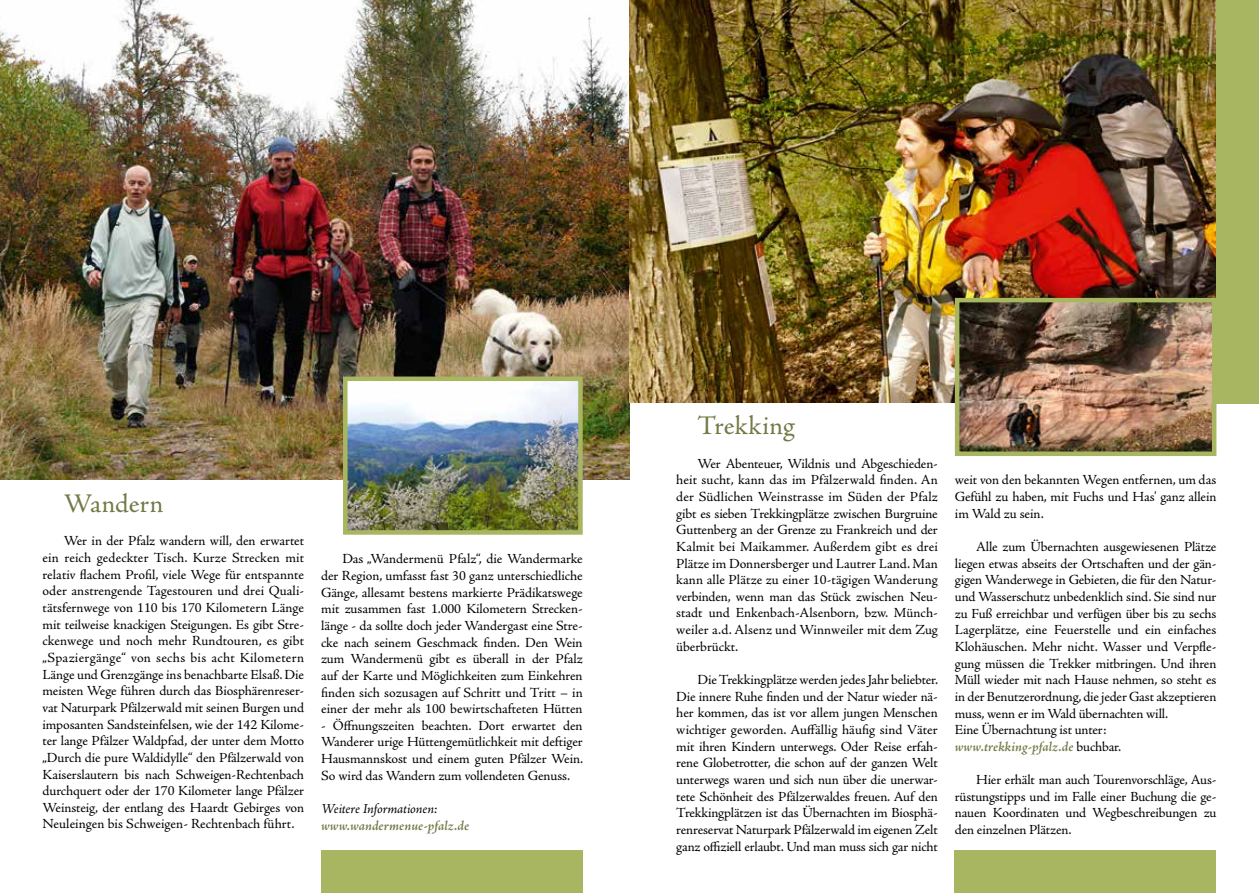
<style>
.page{position:relative;width:1259px;height:893px;background:#fff}
.page>*{position:absolute;margin:0;border:0;box-sizing:border-box;transform-origin:0 0}
.t1{font:27px "Adobe Jenson Pro";letter-spacing:.005em;color:#747947}
.t2{font:13.95px/16.6px "Adobe Jenson Pro";letter-spacing:-.01em;color:#000;text-align:justify}
.t3{font:italic 600 13.95px "Adobe Jenson Pro";color:#747947}
.t4{font:italic 13.95px "Adobe Jenson Pro";letter-spacing:-.01em;color:#000}
.s1{font-weight:600;font-style:italic;color:#747947}
</style>
<div class="page">
<img style="left:0;top:0;width:629px;height:480px">
<img style="left:348px;top:382px;width:230px;height:148px">
<div style="left:343px;top:377px;width:240px;height:158px;border:4px solid #a9b661"></div>
<img style="left:629px;top:0;width:587px;height:402px">
<div style="left:1216px;top:0;width:43px;height:403px;background:#a9b661"></div>
<div style="left:321px;top:850px;width:262px;height:43px;background:#a9b661"></div>
<img style="left:960px;top:303px;width:251px;height:148px">
<div style="left:955px;top:298px;width:261px;height:158px;border:4px solid #a9b661"></div>
<div style="left:955px;top:850px;width:261px;height:43px;background:#a9b661"></div>
<h1 class="t1" style="left:64px;top:488px;width:101px">Wandern</h1>
<p class="t2" style="left:43px;top:533px;width:263px;text-indent:21px">Wer in der Pfalz wandern will, den erwartet ein reich gedeckter Tisch. Kurze Strecken mit relativ flachem Profil, viele Wege für entspannte oder anstrengende Tagestouren und drei Quali&shy;tätsfernwege von 110 bis 170 Kilometern Länge mit teilweise knackigen Steigungen. Es gibt Stre&shy;ckenwege und noch mehr Rundtouren, es gibt „Spaziergänge“ von sechs bis acht Kilometern Länge und Grenzgänge ins benachbarte Elsaß. Die meisten Wege führen durch das Biosphärenreser&shy;vat Naturpark Pfälzerwald mit seinen Burgen und imposanten Sandsteinfelsen, wie der 142 Kilome&shy;ter lange Pfälzer Waldpfad, der unter dem Motto „Durch die pure Waldidylle“ den Pfälzerwald von Kaiserslautern bis nach Schweigen-Rechtenbach durchquert oder der 170 Kilometer lange Pfälzer Weinsteig, der entlang des Haardt Gebirges von Neuleingen bis Schweigen- Rechtenbach führt.</p>
<p class="t2" style="left:321px;top:551px;width:263px;text-indent:21px">Das „Wandermenü Pfalz“, die Wandermarke der Region, umfasst fast 30 ganz unterschiedliche Gänge, allesamt bestens markierte Prädikatswege mit zusammen fast 1.000 Kilometern Strecken&shy;länge - da sollte doch jeder Wandergast eine Stre&shy;cke nach seinem Geschmack finden. Den Wein zum Wandermenü gibt es überall in der Pfalz auf der Karte und Möglichkeiten zum Einkehren finden sich sozusagen auf Schritt und Tritt – in einer der mehr als 100 bewirtschafteten Hütten</p>
<p class="t2" style="left:321px;top:717px;width:263px">- Öffnungszeiten beachten. Dort erwartet den Wanderer urige Hüttengemütlichkeit mit deftiger Hausmannskost und einem guten Pfälzer Wein.<br>So wird das Wandern zum vollendeten Genuss.</p>
<p class="t4" style="left:321px;top:801px;width:118px">Weitere Informationen:</p>
<p class="t3" style="left:321px;top:817px;width:150px">www.wandermenue-pfalz.de</p>
<h1 class="t1" style="left:697px;top:411px;width:98px">Trekking</h1>
<p class="t2" style="left:676px;top:455px;width:263px;text-indent:21px">Wer Abenteuer, Wildnis und Abgeschieden&shy;heit sucht, kann das im Pfälzerwald finden. An der Südlichen Weinstrasse im Süden der Pfalz gibt es sieben Trekkingplätze zwischen Burgruine Guttenberg an der Grenze zu Frankreich und der Kalmit bei Maikammer. Außerdem gibt es drei Plätze im Donnersberger und Lautrer Land. Man kann alle Plätze zu einer 10-tägigen Wanderung verbinden, wenn man das Stück zwischen Neu&shy;stadt und Enkenbach-Alsenborn, bzw. Münch&shy;weiler a.d. Alsenz und Winnweiler mit dem Zug überbrückt.</p>
<p class="t2" style="left:676px;top:672px;width:263px;text-indent:21px">Die Trekkingplätze werden jedes Jahr beliebter.<br>Die innere Ruhe finden und der Natur wieder nä&shy;her kommen, das ist vor allem jungen Menschen wichtiger geworden. Auffällig häufig sind Väter mit ihren Kindern unterwegs. Oder Reise erfah&shy;rene Globetrotter, die schon auf der ganzen Welt unterwegs waren und sich nun über die unerwar&shy;tete Schönheit des Pfälzerwaldes freuen. Auf den Trekkingplätzen ist das Übernachten im Biosphä&shy;renreservat Naturpark Pfälzerwald im eigenen Zelt ganz offiziell erlaubt. Und man muss sich gar nicht</p>
<p class="t2" style="left:955px;top:472px;width:263px">weit von den bekannten Wegen entfernen, um das Gefühl zu haben, mit Fuchs und Has' ganz allein im Wald zu sein.</p>
<p class="t2" style="left:955px;top:539px;width:263px;text-align:left;text-indent:21px">Alle zum Übernachten ausgewiesenen Plätze liegen etwas abseits der Ortschaften und der gän&shy;gigen Wanderwege in Gebieten, die für den Natur&shy;und Wasserschutz unbedenklich sind. Sie sind nur zu Fuß erreichbar und verfügen über bis zu sechs Lagerplätze, eine Feuerstelle und ein einfaches Klohäuschen. Mehr nicht. Wasser und Verpfle&shy;gung müssen die Trekker mitbringen. Und ihren Müll wieder mit nach Hause nehmen, so steht es in der Benutzerordnung, die jeder Gast akzeptieren muss, wenn er im Wald übernachten will.<br>Eine Übernachtung ist unter: <span class="s1">www.trekking-pfalz.de</span> buchbar.</p>
<p class="t2" style="left:955px;top:772px;width:263px;text-indent:21px">Hier erhält man auch Tourenvorschläge, Aus&shy;rüstungstipps und im Falle einer Buchung die ge&shy;nauen Koordinaten und Wegbeschreibungen zu den einzelnen Plätzen.</p>
</div>
